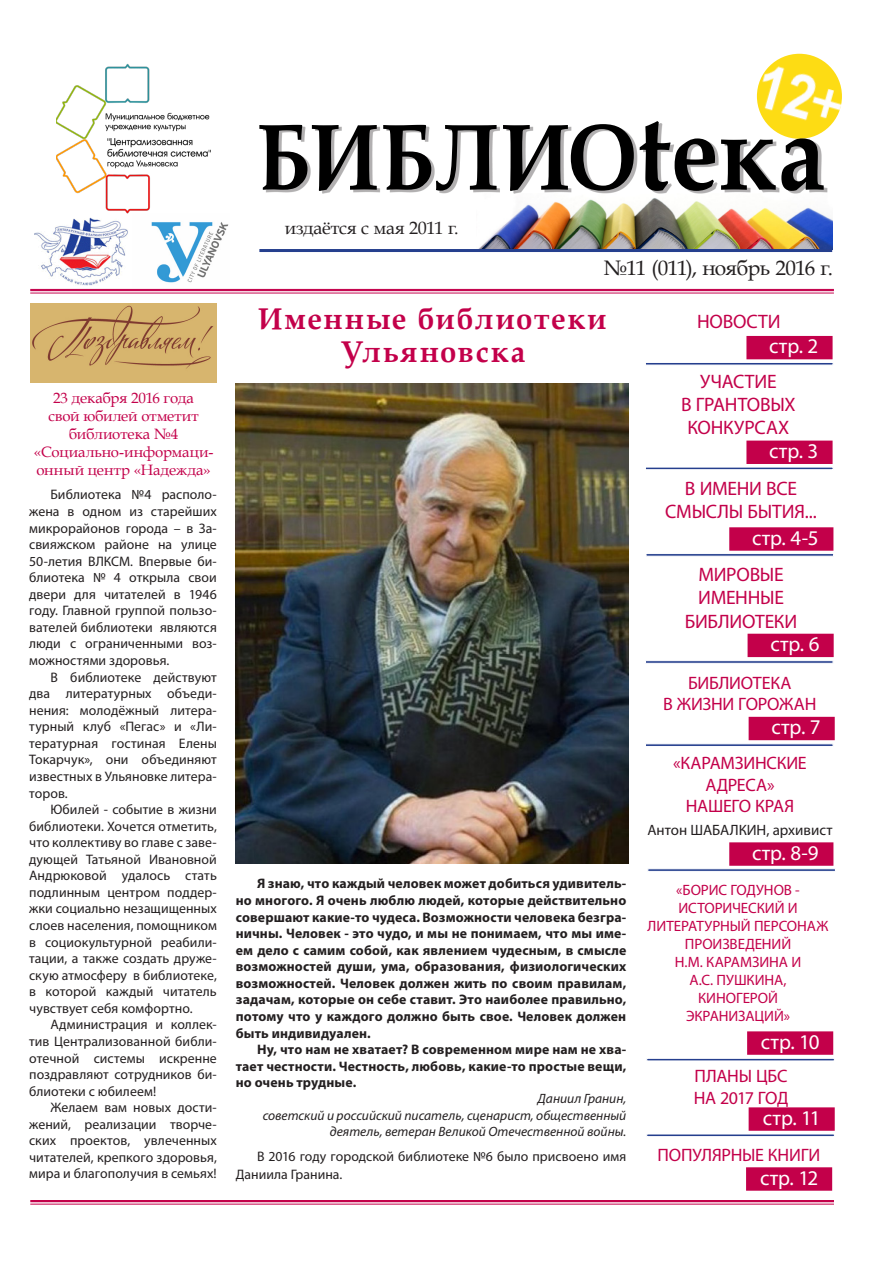
<style>
.page{position:relative;width:893px;height:1263px;background:#fff}
.page>*{position:absolute;margin:0;border:0;box-sizing:border-box;transform-origin:0 0}
.Заголовок{font:700 30px "Book Antiqua";letter-spacing:.06em;color:#c3004a}
.Заголовок-2{font:21px "Myriad Pro";letter-spacing:-.005em;color:#fff}
.t1{font:21px "Book Antiqua";letter-spacing:-.03em;color:#231f20}
.Заголовок-3{font:19.5px "Myriad Pro";letter-spacing:-.015em;color:#c3004a}
.Заголовок-4{font:18px "Myriad Pro";letter-spacing:-.015em;color:#c3004a}
.t2{font:18px "Book Antiqua";letter-spacing:-.01em;color:#231f20}
.Заголовок-5{font:15px/18px "Myriad Pro";letter-spacing:-.005em;color:#c3004a;text-align:center}
.Заголовок-6{font:15px/18px "Book Antiqua";letter-spacing:-.005em;color:#c3004a}
.Заголовок-7{font:15px "Myriad Pro";color:#231f20}
.Заголовок-8{font:13.8px/16.5px "Myriad Pro";letter-spacing:.005em;color:#231f20;text-align:justify}
.Заголовок-9{font:700 13.8px/16.5px "Myriad Pro";letter-spacing:.01em;color:#231f20;text-align:justify}
.Заголовок-10{font:italic 13.5px/16.2px "Myriad Pro";color:#231f20;text-align:right}
</style>
<div class="page">
<img style="left:757px;top:54px;width:85px;height:85px;border-radius:43px">
<img style="left:478px;top:193px;width:354px;height:56px">
<div style="left:263px;top:123px;width:564px;height:70px;background:#231f20;opacity:.35"></div>
<svg style="left:259px;top:121px;width:565px;height:70px"></svg>
<hr style="left:259px;top:249px;width:573px;height:3px;background:#253f8e">
<hr style="left:30px;top:1200px;width:804px;height:2px;background:#c3004a">
<hr style="left:30px;top:1204px;width:804px;height:1px;background:#c3004a">
<hr style="left:30px;top:289px;width:804px;height:2px;background:#c50750">
<hr style="left:30px;top:293px;width:804px;height:1px;background:#c50750">
<img style="left:57px;top:63px;width:154px;height:151px">
<div style="left:645px;top:467px;width:188px;height:3px;background:#253f8e;border:1px solid #fff"></div>
<div style="left:646px;top:553px;width:188px;height:3px;background:#253f8e;border:1px solid #fff"></div>
<svg style="left:646px;top:660px;width:187px;height:4px"></svg>
<svg style="left:646px;top:743px;width:187px;height:3px"></svg>
<div style="left:748px;top:634px;width:85px;height:22px;background:#c3004a"></div>
<div style="left:748px;top:634px;width:86px;height:23px;border:2px solid #c3004a"></div>
<div style="left:646px;top:1058px;width:189px;height:3px;background:#253f8e;border:1px solid #fff"></div>
<div style="left:747px;top:1168px;width:84px;height:22px;background:#c3004a"></div>
<div style="left:746px;top:1167px;width:86px;height:24px;border:2px solid #c3004a"></div>
<svg style="left:646px;top:1134px;width:189px;height:3px"></svg>
<div style="left:748px;top:1032px;width:84px;height:22px;background:#c3004a"></div>
<div style="left:747px;top:1031px;width:86px;height:24px;border:2px solid #c3004a"></div>
<svg style="left:647px;top:868px;width:188px;height:3px"></svg>
<img style="left:34px;top:217px;width:94px;height:69px">
<img style="left:151px;top:222px;width:78px;height:61px">
<img style="left:236px;top:383px;width:392px;height:480px">
<img style="left:30px;top:303px;width:187px;height:79px">
<div style="left:747px;top:337px;width:85px;height:22px;background:#c3004a"></div>
<div style="left:746px;top:336px;width:87px;height:23px;border:2px solid #c3004a"></div>
<div style="left:747px;top:441px;width:85px;height:22px;background:#c3004a"></div>
<div style="left:746px;top:441px;width:87px;height:23px;border:2px solid #c3004a"></div>
<div style="left:730px;top:528px;width:103px;height:22px;background:#c3004a"></div>
<div style="left:729px;top:527px;width:104px;height:24px;border:2px solid #c3004a"></div>
<div style="left:749px;top:717px;width:85px;height:22px;background:#c3004a"></div>
<div style="left:749px;top:717px;width:86px;height:23px;border:2px solid #c3004a"></div>
<div style="left:730px;top:843px;width:103px;height:22px;background:#c3004a"></div>
<div style="left:729px;top:842px;width:104px;height:24px;border:2px solid #c3004a"></div>
<div style="left:749px;top:1108px;width:85px;height:22px;background:#c3004a"></div>
<div style="left:749px;top:1107px;width:86px;height:24px;border:2px solid #c3004a"></div>
<div style="left:645px;top:362px;width:188px;height:3px;background:#253f8e;border:1px solid #fff"></div>
<p class="Заголовок-6" style="left:53px;top:389px;width:142px">23 декабря 2016 года</p>
<p class="Заголовок-6" style="left:48px;top:407px;width:152px">свой юбилей отметит</p>
<p class="Заголовок-6" style="left:69px;top:425px;width:111px">библиотека №4</p>
<p class="Заголовок-6" style="left:34px;top:443px;width:181px">«Социально-информаци&shy;онный центр «Надежда»</p>
<p class="Заголовок-8" style="left:29px;top:486px;width:189px;text-indent:21px">Библиотека №4 располо&shy;жена в одном из старейших микрорайонов города – в За&shy;свияжском районе на улице 50-летия ВЛКСМ. Впервые би&shy;блиотека № 4 открыла свои двери для читателей в 1946 году. Главной группой пользо&shy;вателей библиотеки являются люди с ограниченными воз&shy;можностями здоровья.</p>
<p class="Заголовок-8" style="left:29px;top:668px;width:189px;text-indent:21px">В библиотеке действуют два литературных объеди&shy;нения: молодёжный литера&shy;турный клуб «Пегас» и «Ли&shy;тературная гостиная Елены Токарчук», они объединяют известных в Ульяновке литера&shy;торов.</p>
<p class="Заголовок-8" style="left:29px;top:801px;width:189px;text-indent:21px">Юбилей - событие в жизни библиотеки. Хочется отметить, что коллективу во главе с заве&shy;дующей Татьяной Ивановной Андрюковой удалось стать подлинным центром поддер&shy;жки социально незащищенных слоев населения, помощником в социокультурной реабили&shy;тации, а также создать друже&shy;скую атмосферу в библиотеке, в которой каждый читатель чувствует себя комфортно.</p>
<p class="Заголовок-8" style="left:29px;top:1016px;width:189px;text-indent:21px">Администрация и коллек&shy;тив Централизованной библи&shy;отечной системы искренне поздравляют сотрудников би&shy;блиотеки с юбилеем!</p>
<p class="Заголовок-8" style="left:29px;top:1099px;width:189px;text-indent:21px">Желаем вам новых дости&shy;жений, реализации творче&shy;ских проектов, увлеченных читателей, крепкого здоровья, мира и благополучия в семьях!</p>
<p class="t2" style="left:285px;top:216px;width:175px">издаётся с мая 2011 г.</p>
<p class="t1" style="left:604px;top:253px;width:231px">№11 (011), ноябрь 2016 г.</p>
<p class="Заголовок" style="left:258px;top:298px;width:350px">Именные библиотеки</p>
<p class="Заголовок-3" style="left:697px;top:310px;width:85px">НОВОСТИ</p>
<p class="Заголовок" style="left:341px;top:331px;width:186px">Ульяновска</p>
<p class="Заголовок-2" style="left:769px;top:333px;width:51px">стр. 2</p>
<p class="Заголовок-3" style="left:700px;top:369px;width:78px">УЧАСТИЕ</p>
<p class="Заголовок-3" style="left:681px;top:392px;width:116px">В ГРАНТОВЫХ</p>
<p class="Заголовок-3" style="left:687px;top:416px;width:103px">КОНКУРСАХ</p>
<p class="Заголовок-2" style="left:769px;top:438px;width:51px">стр. 3</p>
<p class="Заголовок-3" style="left:685px;top:476px;width:114px">В ИМЕНИ ВСЕ</p>
<p class="Заголовок-3" style="left:665px;top:500px;width:153px">СМЫСЛЫ БЫТИЯ...</p>
<p class="Заголовок-2" style="left:752px;top:525px;width:68px">стр. 4-5</p>
<p class="Заголовок-3" style="left:698px;top:562px;width:87px">МИРОВЫЕ</p>
<p class="Заголовок-3" style="left:698px;top:586px;width:87px">ИМЕННЫЕ</p>
<p class="Заголовок-3" style="left:685px;top:609px;width:114px">БИБЛИОТЕКИ</p>
<p class="Заголовок-2" style="left:770px;top:631px;width:51px">стр. 6</p>
<p class="Заголовок-4" style="left:688px;top:672px;width:105px">БИБЛИОТЕКА</p>
<p class="Заголовок-4" style="left:663px;top:693px;width:155px">В ЖИЗНИ ГОРОЖАН</p>
<p class="Заголовок-2" style="left:771px;top:714px;width:51px">стр. 7</p>
<p class="Заголовок-4" style="left:673px;top:752px;width:135px">«КАРАМЗИНСКИЕ</p>
<p class="Заголовок-4" style="left:705px;top:773px;width:71px">АДРЕСА»</p>
<p class="Заголовок-4" style="left:686px;top:795px;width:110px">НАШЕГО КРАЯ</p>
<p class="Заголовок-7" style="left:647px;top:820px;width:187px">Антон ШАБАЛКИН, архивист</p>
<p class="Заголовок-9" style="left:236px;top:875px;width:392px;text-indent:21px">Я знаю, что каждый человек может добиться удивитель&shy;но многого. Я очень люблю людей, которые действительно совершают какие-то чудеса. Возможности человека безгра&shy;ничны. Человек - это чудо, и мы не понимаем, что мы име&shy;ем дело с самим собой, как явлением чудесным, в смысле возможностей души, ума, образования, физиологических возможностей. Человек должен жить по своим правилам, задачам, которые он себе ставит. Это наиболее правильно, потому что у каждого должно быть свое. Человек должен быть индивидуален.</p>
<p class="Заголовок-9" style="left:236px;top:1041px;width:392px;text-indent:21px">Ну, что нам не хватает? В современном мире нам не хва&shy;тает честности. Честность, любовь, какие-то простые вещи, но очень трудные.</p>
<p class="Заголовок-10" style="left:538px;top:1090px;width:90px">Даниил Гранин,</p>
<p class="Заголовок-10" style="left:263px;top:1107px;width:365px">советский и российский писатель, сценарист, общественный деятель, ветеран Великой Отечественной войны.</p>
<p class="Заголовок-8" style="left:236px;top:1148px;width:392px;line-height:17.1px;text-indent:21px">В 2016 году городской библиотеке №6 было присвоено имя<br>Даниила Гранина.</p>
<p class="Заголовок-2" style="left:752px;top:840px;width:68px">стр. 8-9</p>
<p class="Заголовок-5" style="left:676px;top:880px;width:125px">«БОРИС ГОДУНОВ -</p>
<p class="Заголовок-5" style="left:678px;top:898px;width:121px">ИСТОРИЧЕСКИЙ И</p>
<p class="Заголовок-5" style="left:648px;top:916px;width:182px">ЛИТЕРАТУРНЫЙ ПЕРСОНАЖ<br>ПРОИЗВЕДЕНИЙ</p>
<p class="Заголовок-5" style="left:675px;top:952px;width:128px">Н.М. КАРАМЗИНА И</p>
<p class="Заголовок-5" style="left:689px;top:970px;width:99px">А.С. ПУШКИНА,</p>
<p class="Заголовок-5" style="left:698px;top:988px;width:81px">КИНОГЕРОЙ</p>
<p class="Заголовок-5" style="left:686px;top:1006px;width:106px">ЭКРАНИЗАЦИЙ»</p>
<p class="Заголовок-2" style="left:761px;top:1029px;width:60px">стр. 10</p>
<p class="Заголовок-4" style="left:694px;top:1065px;width:95px">ПЛАНЫ ЦБС</p>
<p class="Заголовок-4" style="left:694px;top:1086px;width:96px">НА 2017 ГОД</p>
<p class="Заголовок-2" style="left:763px;top:1105px;width:59px">стр. 11</p>
<p class="Заголовок-4" style="left:658px;top:1143px;width:164px">ПОПУЛЯРНЫЕ КНИГИ</p>
<p class="Заголовок-2" style="left:760px;top:1164px;width:60px">стр. 12</p>
</div>
